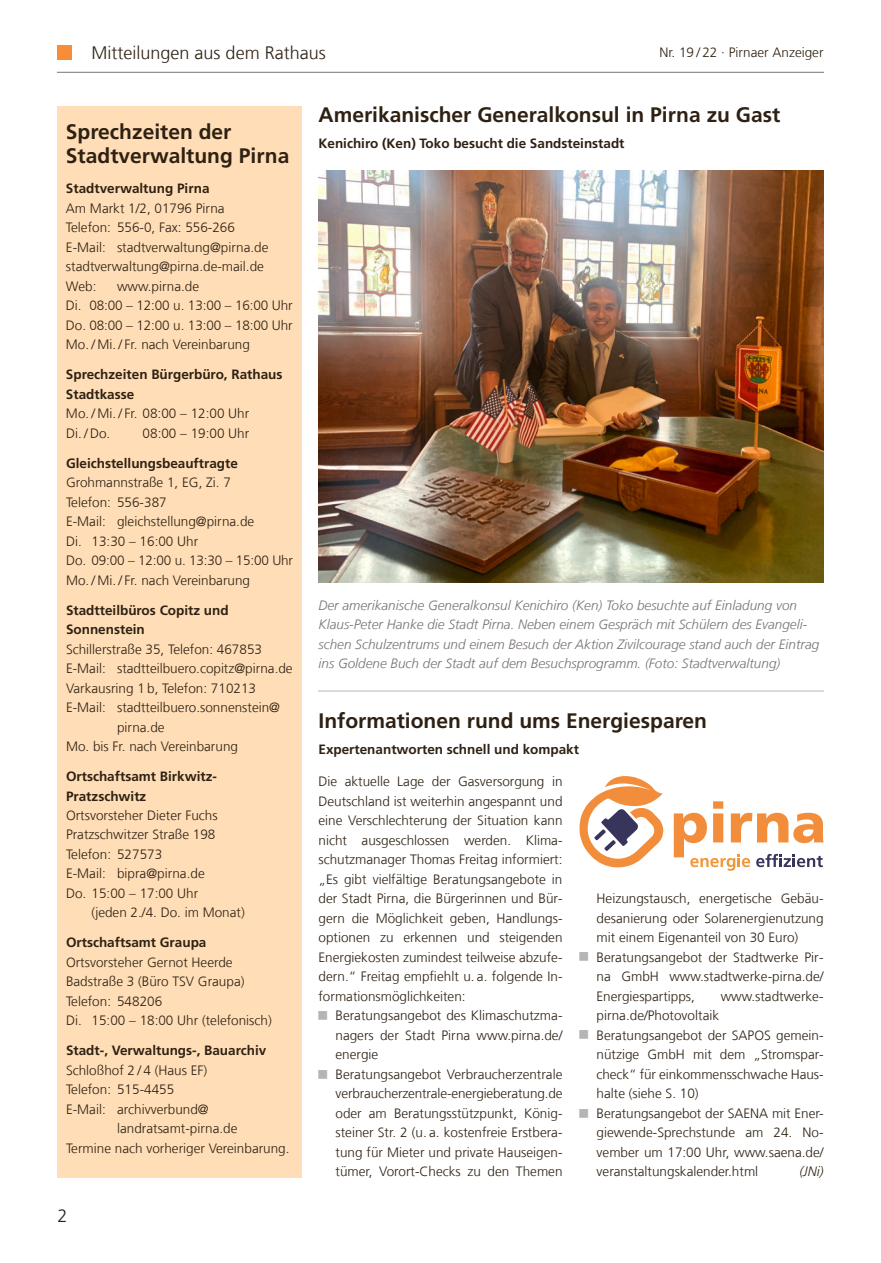
<style>
.page{position:relative;width:881px;height:1263px;background:#fff}
.page>*{position:absolute;margin:0;border:0;box-sizing:border-box;transform-origin:0 0}
.t1{font:700 21px/24px "Frutiger LT Com";color:#2e2113}
.t2{font:300 18px "Frutiger LT Com";color:#2e2113}
.t3{font:300 13.5px/19.5px "Frutiger LT Com";color:#2e2113}
.t4{font:italic 300 13.5px/19.5px "Frutiger LT Com";color:#787370}
.t5{font:700 13.5px/19.5px "Frutiger LT Com";color:#2e2113}
.t6{font:italic 300 13.5px "Frutiger LT Com";color:#2e2113}
</style>
<div class="page">
<div style="left:57px;top:106px;width:244px;height:1072px;background:#ffdeb7"></div>
<hr style="left:318px;top:691px;width:505px;height:1px;background:#b7b5b4">
<hr style="left:57px;top:72px;width:766px;height:1px;background:#787370">
<div style="left:57px;top:45px;width:15px;height:15px;background:#f98d37"></div>
<img style="left:318px;top:170px;width:505px;height:413px">
<svg style="left:673px;top:801px;width:150px;height:70px"></svg>
<svg style="left:579px;top:776px;width:84px;height:92px"></svg>
<h2 class="t2" style="left:91px;top:46px;width:236px">Mitteilungen aus dem Rathaus</h2>
<p class="t3" style="left:659px;top:44px;width:166px">Nr. 19 / 22 · Pirnaer Anzeiger</p>
<h1 class="t1" style="left:66px;top:122px;width:225px">Sprechzeiten der<br>Stadtverwaltung Pirna</h1>
<p class="t5" style="left:66px;top:180px;width:145px">Stadtverwaltung Pirna</p>
<p class="t3" style="left:66px;top:199px;width:204px">Am Markt 1/2, 01796 Pirna<br>Telefon: 556-0, Fax: 556-266<br>E-Mail: stadtverwaltung@pirna.de stadtverwaltung@pirna.de-mail.de<br>Web:</p>
<p class="t3" style="left:66px;top:277px;width:228px;text-indent:51px">www.pirna.de<br>Di. 08:00 – 12:00 u. 13:00 – 16:00 Uhr<br>Do. 08:00 – 12:00 u. 13:00 – 18:00 Uhr<br>Mo. / Mi. / Fr. nach Vereinbarung</p>
<p class="t5" style="left:66px;top:366px;width:218px">Sprechzeiten Bürgerbüro, Rathaus<br>Stadtkasse</p>
<p class="t3" style="left:66px;top:405px;width:185px">Mo. / Mi. / Fr. 08:00 – 12:00 Uhr<br>Di. / Do.</p>
<p class="t3" style="left:143px;top:424px;width:108px">08:00 – 19:00 Uhr</p>
<p class="t5" style="left:66px;top:454px;width:173px">Gleichstellungsbeauftragte</p>
<p class="t3" style="left:66px;top:474px;width:228px">Grohmannstraße 1, EG, Zi. 7<br>Telefon: 556-387<br>E-Mail: gleichstellung@pirna.de<br>Di. 13:30 – 16:00 Uhr<br>Do. 09:00 – 12:00 u. 13:30 – 15:00 Uhr<br>Mo. / Mi. / Fr. nach Vereinbarung</p>
<p class="t5" style="left:66px;top:601px;width:164px">Stadtteilbüros Copitz und<br>Sonnenstein</p>
<p class="t3" style="left:66px;top:640px;width:197px">Schillerstraße 35, Telefon: 467853</p>
<p class="t3" style="left:66px;top:660px;width:228px">E-Mail: stadtteilbuero.copitz@pirna.de</p>
<p class="t3" style="left:66px;top:679px;width:191px">Varkausring 1 b, Telefon: 710213</p>
<p class="t3" style="left:66px;top:699px;width:215px">E-Mail: stadtteilbuero.sonnenstein@</p>
<p class="t3" style="left:117px;top:718px;width:49px">pirna.de</p>
<p class="t3" style="left:66px;top:738px;width:173px">Mo. bis Fr. nach Vereinbarung</p>
<p class="t5" style="left:66px;top:768px;width:152px">Ortschaftsamt Birkwitz-<br>Pratzschwitz</p>
<p class="t3" style="left:66px;top:807px;width:153px">Ortsvorsteher Dieter Fuchs<br>Pratzschwitzer Straße 198<br>Telefon: 527573<br>E-Mail: bipra@pirna.de<br>Do. 15:00 – 17:00 Uhr</p>
<p class="t3" style="left:92px;top:904px;width:155px">(jeden 2./4. Do. im Monat)</p>
<p class="t5" style="left:66px;top:934px;width:142px">Ortschaftsamt Graupa</p>
<p class="t3" style="left:66px;top:954px;width:207px">Ortsvorsteher Gernot Heerde<br>Badstraße 3 (Büro TSV Graupa)<br>Telefon: 548206<br>Di. 15:00 – 18:00 Uhr (telefonisch)</p>
<p class="t5" style="left:66px;top:1042px;width:202px">Stadt-, Verwaltungs-, Bauarchiv</p>
<p class="t3" style="left:66px;top:1062px;width:143px">Schloßhof 2 / 4 (Haus EF)</p>
<p class="t3" style="left:66px;top:1081px;width:110px">Telefon: 515-4455</p>
<p class="t3" style="left:66px;top:1101px;width:144px">E-Mail: archivverbund@</p>
<p class="t3" style="left:117px;top:1120px;width:122px">landratsamt-pirna.de</p>
<p class="t3" style="left:66px;top:1140px;width:225px">Termine nach vorheriger Vereinbarung.</p>
<h2 class="t2" style="left:57px;top:1209px;width:12px">2</h2>
<h1 class="t1" style="left:318px;top:105px;width:463px">Amerikanischer Generalkonsul in Pirna zu Gast</h1>
<p class="t5" style="left:318px;top:135px;width:307px">Kenichiro (Ken) Toko besucht die Sandsteinstadt</p>
<p class="t4" style="left:318px;top:597px;width:502px">Der amerikanische Generalkonsul Kenichiro (Ken) Toko besuchte auf Einladung von Klaus-Peter Hanke die Stadt Pirna. Neben einem Gespräch mit Schülern des Evangeli&shy;schen Schulzentrums und einem Besuch der Aktion Zivilcourage stand auch der Eintrag ins Goldene Buch der Stadt auf dem Besuchsprogramm. (Foto: Stadtverwaltung)</p>
<h1 class="t1" style="left:318px;top:711px;width:390px">Informationen rund ums Energiesparen</h1>
<p class="t5" style="left:318px;top:741px;width:262px">Expertenantworten schnell und kompakt</p>
<p class="t3" style="left:318px;top:773px;width:245px;text-align:justify">Die aktuelle Lage der Gasversorgung in Deutschland ist weiterhin angespannt und eine Verschlechterung der Situation kann nicht ausgeschlossen werden. Klima&shy;schutzmanager Thomas Freitag informiert: „Es gibt vielfältige Beratungsangebote in der Stadt Pirna, die Bürgerinnen und Bür&shy;gern die Möglichkeit geben, Handlungs&shy;optionen zu erkennen und steigenden Energiekosten zumindest teilweise abzufe&shy;dern.“ Freitag empfiehlt u. a. folgende In&shy;formationsmöglichkeiten:</p>
<p class="t3" style="left:596px;top:890px;width:228px;text-align:justify">Heizungstausch, energetische Gebäu&shy;desanierung oder Solarenergienutzung mit einem Eigenanteil von 30 Euro)</p>
<p class="t3" style="left:596px;top:948px;width:228px;text-align:justify">Beratungsangebot der Stadtwerke Pir&shy;na GmbH www.stadtwerke-pirna.de/ Energiespartipps,</p>
<p class="t3" style="left:720px;top:987px;width:104px">www.stadtwerke-</p>
<p class="t3" style="left:335px;top:1007px;width:228px">Beratungsangebot des Klimaschutzma-</p>
<p class="t3" style="left:596px;top:1007px;width:124px">pirna.de/Photovoltaik</p>
<p class="t3" style="left:335px;top:1026px;width:228px">nagers der Stadt Pirna www.pirna.de/ energie</p>
<p class="t3" style="left:596px;top:1026px;width:228px">Beratungsangebot der SAPOS gemein&shy;nützige GmbH mit dem „Stromspar&shy;check“ für einkommensschwache Haus&shy;halte (siehe S. 10)<br>Beratungsangebot der SAENA mit Ener&shy;giewende-Sprechstunde am 24. No&shy;vember um 17:00 Uhr, www.saena.de/ veranstaltungskalender.html</p>
<p class="t3" style="left:335px;top:1065px;width:228px;text-align:justify">Beratungsangebot Verbraucherzentrale verbraucherzentrale-energieberatung.de oder am Beratungsstützpunkt, König&shy;steiner Str. 2 (u. a. kostenfreie Erstbera&shy;tung für Mieter und private Hauseigen&shy;tümer, Vorort-Checks zu den Themen</p>
<p class="t6" style="left:799px;top:1166px;width:26px">(JNi)</p>
</div>
